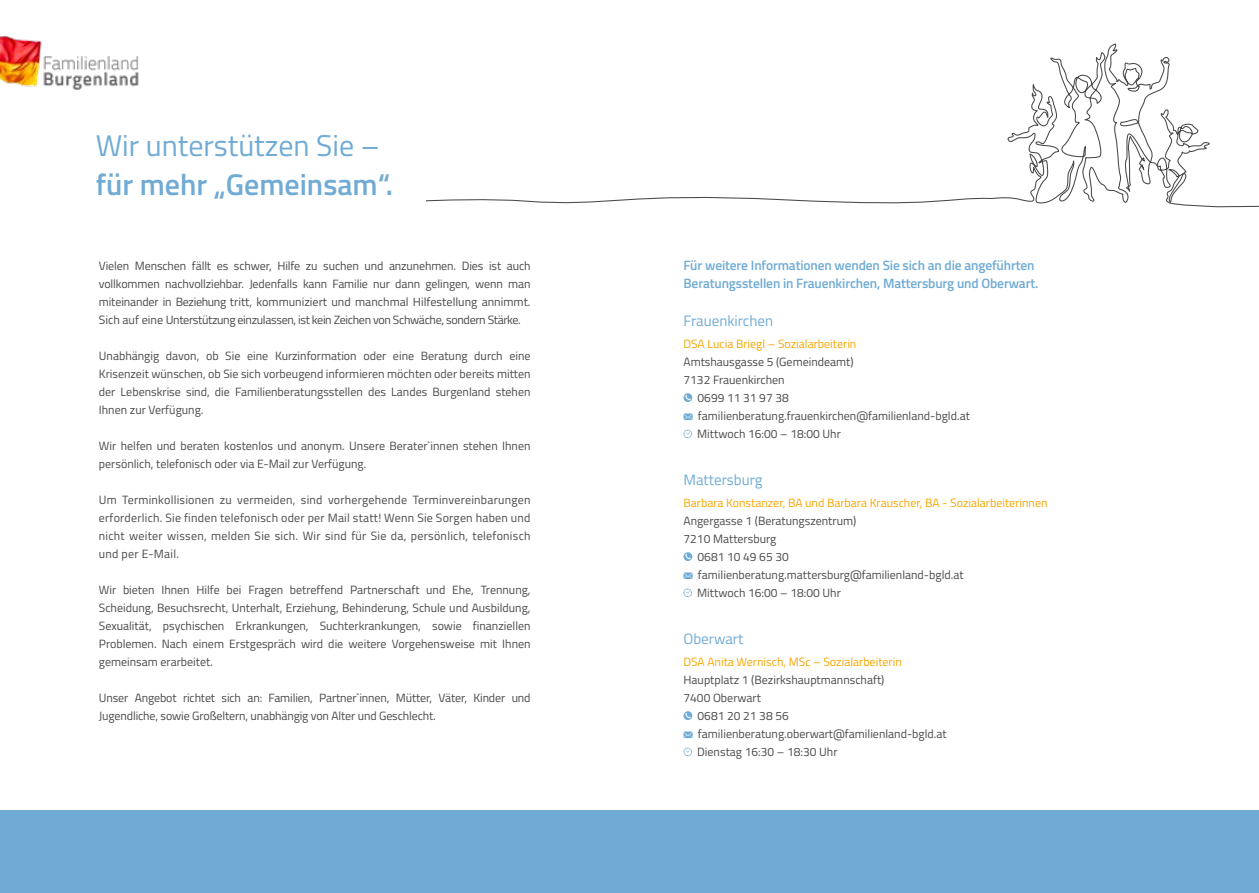
<style>
.page{position:relative;width:1259px;height:893px;background:#fff}
.page>*{position:absolute;margin:0;border:0;box-sizing:border-box;transform-origin:0 0}
.t1{font:30px "Titillium";color:#70abd5}
.t2{font:600 30px "Titillium";color:#70abd5}
.t3{font:15px "Titillium";color:#70abd5}
.t4{font:600 13.5px/18px "Titillium";letter-spacing:-.01em;color:#70abd5}
.t5{font:12px/18px "Titillium";color:#4a4a49;text-align:justify}
.t6{font:12px "Titillium";color:#f7a600}
</style>
<div class="page">
<svg style="left:426px;top:43px;width:833px;height:165px"></svg>
<svg style="left:683px;top:393px;width:9px;height:9px"></svg>
<svg style="left:685px;top:394px;width:6px;height:7px"></svg>
<svg style="left:683px;top:413px;width:9px;height:7px"></svg>
<svg style="left:683px;top:430px;width:9px;height:8px"></svg>
<svg style="left:683px;top:552px;width:9px;height:9px"></svg>
<svg style="left:685px;top:553px;width:6px;height:7px"></svg>
<svg style="left:683px;top:572px;width:9px;height:7px"></svg>
<svg style="left:683px;top:589px;width:9px;height:8px"></svg>
<svg style="left:683px;top:711px;width:9px;height:9px"></svg>
<svg style="left:685px;top:712px;width:6px;height:7px"></svg>
<svg style="left:683px;top:731px;width:9px;height:7px"></svg>
<svg style="left:683px;top:748px;width:9px;height:8px"></svg>
<img style="left:0;top:35px;width:139px;height:55px">
<div style="left:0;top:810px;width:1259px;height:83px;background:#70abd5"></div>
<h1 class="t1" style="left:96px;top:123px;width:286px">Wir unterstützen Sie –</h1>
<h1 class="t2" style="left:96px;top:162px;width:299px">für mehr „Gemeinsam“.</h1>
<p class="t5" style="left:99px;top:256px;width:433px">Vielen Menschen fällt es schwer, Hilfe zu suchen und anzunehmen. Dies ist auch vollkommen nachvollziehbar. Jedenfalls kann Familie nur dann gelingen, wenn man miteinander in Beziehung tritt, kommuniziert und manchmal Hilfestellung annimmt.<br>Sich auf eine Unterstützung einzulassen, ist kein Zeichen von Schwäche, sondern Stärke.</p>
<p class="t5" style="left:99px;top:346px;width:433px">Unabhängig davon, ob Sie eine Kurzinformation oder eine Beratung durch eine Krisenzeit wünschen, ob Sie sich vorbeugend informieren möchten oder bereits mitten der Lebenskrise sind, die Familienberatungsstellen des Landes Burgenland stehen Ihnen zur Verfügung.</p>
<p class="t5" style="left:99px;top:436px;width:433px">Wir helfen und beraten kostenlos und anonym. Unsere Berater<sup>*</sup>innen stehen Ihnen persönlich, telefonisch oder via E-Mail zur Verfügung.</p>
<p class="t5" style="left:99px;top:490px;width:433px">Um Terminkollisionen zu vermeiden, sind vorhergehende Terminvereinbarungen erforderlich. Sie finden telefonisch oder per Mail statt! Wenn Sie Sorgen haben und nicht weiter wissen, melden Sie sich. Wir sind für Sie da, persönlich, telefonisch und per E-Mail.</p>
<p class="t5" style="left:99px;top:580px;width:433px">Wir bieten Ihnen Hilfe bei Fragen betreffend Partnerschaft und Ehe, Trennung, Scheidung, Besuchsrecht, Unterhalt, Erziehung, Behinderung, Schule und Ausbildung, Sexualität, psychischen Erkrankungen, Suchterkrankungen, sowie finanziellen Problemen. Nach einem Erstgespräch wird die weitere Vorgehensweise mit Ihnen gemeinsam erarbeitet.</p>
<p class="t5" style="left:99px;top:688px;width:433px">Unser Angebot richtet sich an: Familien, Partner<sup>*</sup>innen, Mütter, Väter, Kinder und<br>Jugendliche, sowie Großeltern, unabhängig von Alter und Geschlecht.</p>
<p class="t4" style="left:683px;top:256px;width:356px">Für weitere Informationen wenden Sie sich an die angeführten<br>Beratungsstellen in Frauenkirchen, Mattersburg und Oberwart.</p>
<p class="t3" style="left:683px;top:309px;width:91px">Frauenkirchen</p>
<p class="t6" style="left:683px;top:335px;width:174px">DSA Lucia Briegl – Sozialarbeiterin</p>
<p class="t5" style="left:683px;top:352px;width:172px">Amtshausgasse 5 (Gemeindeamt)</p>
<p class="t5" style="left:683px;top:370px;width:103px">7132 Frauenkirchen</p>
<p class="t5" style="left:697px;top:388px;width:93px">0699 11 31 97 38</p>
<p class="t5" style="left:698px;top:406px;width:273px">familienberatung.frauenkirchen@familienland-bgld.at</p>
<p class="t5" style="left:697px;top:424px;width:145px">Mittwoch 16:00 – 18:00 Uhr</p>
<p class="t3" style="left:683px;top:468px;width:81px">Mattersburg</p>
<p class="t6" style="left:683px;top:494px;width:365px">Barbara Konstanzer, BA und Barbara Krauscher, BA - Sozialarbeiterinnen</p>
<p class="t5" style="left:683px;top:511px;width:174px">Angergasse 1 (Beratungszentrum)</p>
<p class="t5" style="left:683px;top:529px;width:94px">7210 Mattersburg</p>
<p class="t5" style="left:697px;top:547px;width:93px">0681 10 49 65 30</p>
<p class="t5" style="left:698px;top:565px;width:267px">familienberatung.mattersburg@familienland-bgld.at</p>
<p class="t5" style="left:697px;top:583px;width:145px">Mittwoch 16:00 – 18:00 Uhr</p>
<p class="t3" style="left:683px;top:627px;width:61px">Oberwart</p>
<p class="t6" style="left:683px;top:653px;width:220px">DSA Anita Wernisch, MSc – Sozialarbeiterin</p>
<p class="t5" style="left:683px;top:670px;width:202px">Hauptplatz 1 (Bezirkshauptmannschaft)</p>
<p class="t5" style="left:683px;top:688px;width:79px">7400 Oberwart</p>
<p class="t5" style="left:697px;top:706px;width:93px">0681 20 21 38 56</p>
<p class="t5" style="left:698px;top:724px;width:250px">familienberatung.oberwart@familienland-bgld.at</p>
<p class="t5" style="left:697px;top:742px;width:142px">Dienstag 16:30 – 18:30 Uhr</p>
</div>
